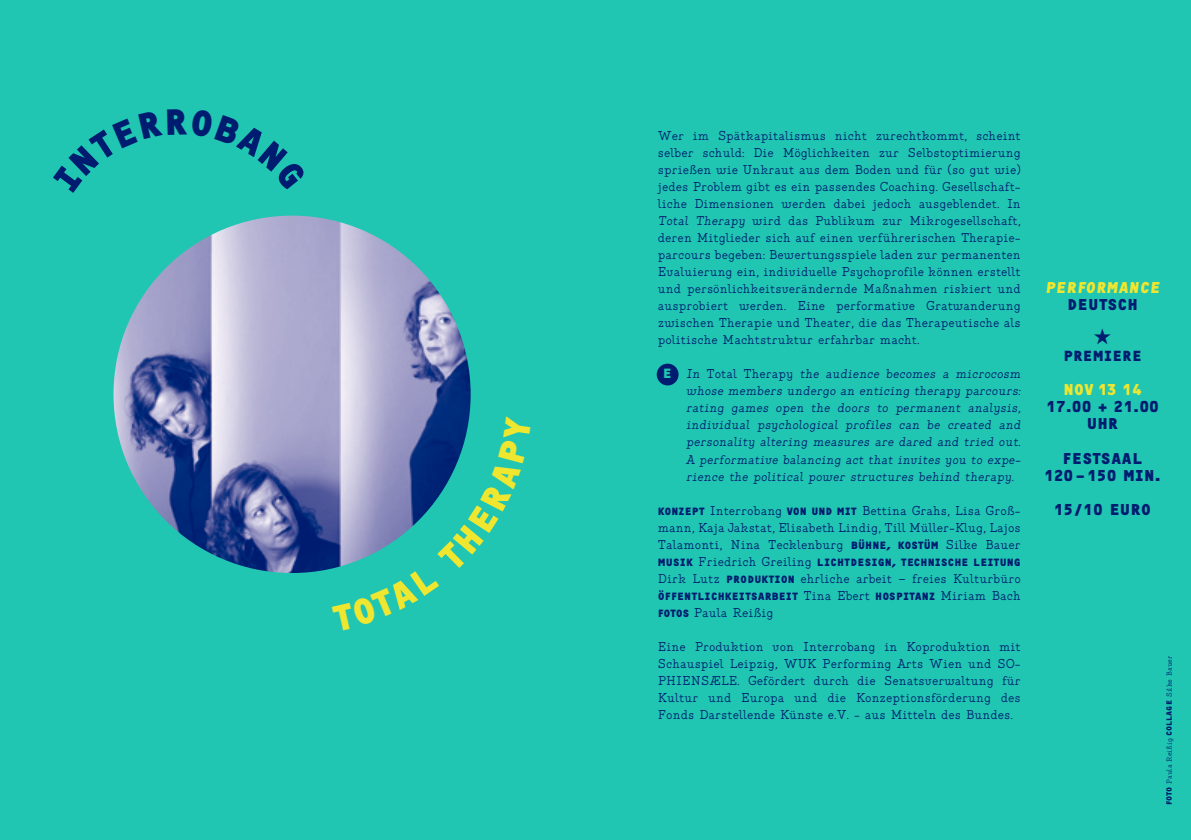
<style>
.page{position:relative;width:1191px;height:840px;background:#fff}
.page>*{position:absolute;margin:0;border:0;box-sizing:border-box;transform-origin:0 0}
.t1{font:700 16.4px/34px "OCRF";color:#001c70;text-align:center}
.t2{font:700 16.4px "OCRF";color:#efe630}
.t3{font:700 15.4px/17px "OCRF";color:#001c70;text-align:center}
.t4{font:14px/17px "Generell TW";color:#001c70;text-align:justify}
.t5{font:700 11px "OCRF";color:#001c70}
.t6{font:8px "Generell TW";color:#001c70}
.s1{font-family:"OCRF";font-weight:700;color:#20c6b1}
.s2{font-family:"OCRF";font-weight:700;font-size:11px}
.s3{font-family:"Generell TW";font-weight:400;font-size:14px}
.s4{font-size:16.4px;color:#efe630}
.s5{color:#efe630}
.s6{font-size:16.4px}
.s7{font-family:"OCRF";font-weight:700}
</style>
<div class="page">
<div style="left:0;top:0;width:1191px;height:839px;background:#20c6b1"></div>
<div style="left:657px;top:363px;width:21px;height:22px;background:#001c70;border-radius:50%"></div>
<img style="left:113px;top:215px;width:357px;height:357px;border-radius:178px">
<svg style="left:332px;top:416px;width:138px;height:153px"></svg>
<p class="t4" style="left:658px;top:127px;width:364px">Wer im Spätkapitalismus nicht zurechtkommt, scheint selber schuld: Die Möglichkeiten zur Selbstoptimierung sprießen wie Unkraut aus dem Boden und für (so gut wie) jedes Problem gibt es ein passendes Coaching. Gesellschaft&shy;liche Dimensionen werden dabei jedoch ausgeblendet. In Total Therapy wird das Publikum zur Mikrogesellschaft, deren Mitglieder sich auf einen verführerischen Therapie&shy;parcours begeben: Bewertungsspiele laden zur permanenten Evaluierung ein, individuelle Psychoprofile können erstellt und persönlichkeitsverändernde Maßnahmen riskiert und ausprobiert werden. Eine performative Gratwanderung zwischen Therapie und Theater, die das Therapeutische als politische Machtstruktur erfahrbar macht.</p>
<p class="t4" style="left:686px;top:365px;width:338px;text-indent:-23px"><span class="s1">E</span> In Total Therapy the audience becomes a microcosm whose members undergo an enticing therapy parcours: rating games open the doors to permanent analysis, individual psychological profiles can be created and personality altering measures are dared and tried out.<br>A performative balancing act that invites you to expe&shy;rience the political power structures behind therapy.</p>
<p class="t4" style="left:658px;top:501px;width:364px"><span class="s2">KONZEPT</span> Interrobang <span class="s2">VON UND MIT</span> Bettina Grahs, Lisa Groß&shy;mann, Kaja Jakstat, Elisabeth Lindig, Till Müller-Klug, Lajos Talamonti, Nina Tecklenburg <span class="s2">BÜHNE, KOSTÜM</span> Silke Bauer</p>
<p class="t5" style="left:658px;top:554px;width:364px">MUSIK <span class="s3">Friedrich Greiling</span> LICHTDESIGN, TECHNISCHE LEITUNG</p>
<p class="t4" style="left:658px;top:569px;width:364px">Dirk Lutz <span class="s2">PRODUKTION</span> ehrliche arbeit – freies Kulturbüro</p>
<p class="t5" style="left:658px;top:588px;width:364px">ÖFFENTLICHKEITSARBEIT <span class="s3">Tina Ebert</span> HOSPITANZ <span class="s3">Miriam Bach</span></p>
<p class="t4" style="left:658px;top:603px;width:117px"><span class="s2">FOTOS</span> Paula Reißig</p>
<p class="t4" style="left:658px;top:637px;width:364px">Eine Produktion von Interrobang in Koproduktion mit Schauspiel Leipzig, WUK Performing Arts Wien und SO-PHIENSÆLE. Gefördert durch die Senatsverwaltung für Kultur und Europa und die Konzeptionsförderung des Fonds Darstellende Künste e.V. - aus Mitteln des Bundes.</p>
<p class="t2" style="left:1045px;top:277px;width:119px">PERFORMANCE</p>
<p class="t1" style="left:1067px;top:287px;width:72px">DEUTSCH</p>
<p class="t3" style="left:1063px;top:346px;width:80px">PREMIERE</p>
<p class="t3" style="left:1046px;top:380px;width:114px"><span class="s4">NOV</span> <span class="s5">13 14<br></span>17.00 + 21.00</p>
<p class="t1" style="left:1062px;top:406px;width:82px">UHR<br>FESTSAAL</p>
<p class="t3" style="left:1044px;top:465px;width:119px">120 – 150 <span class="s6">MIN.</span></p>
<p class="t3" style="left:1053px;top:499px;width:99px">15/10 <span class="s6">EURO</span></p>
<p class="t6" style="left:1165px;top:804px;width:151px;rotate:-90deg"><span class="s7">FOTO</span> Paula Reißig <span class="s7">COLLAGE</span> Silke Bauer</p>
</div>
